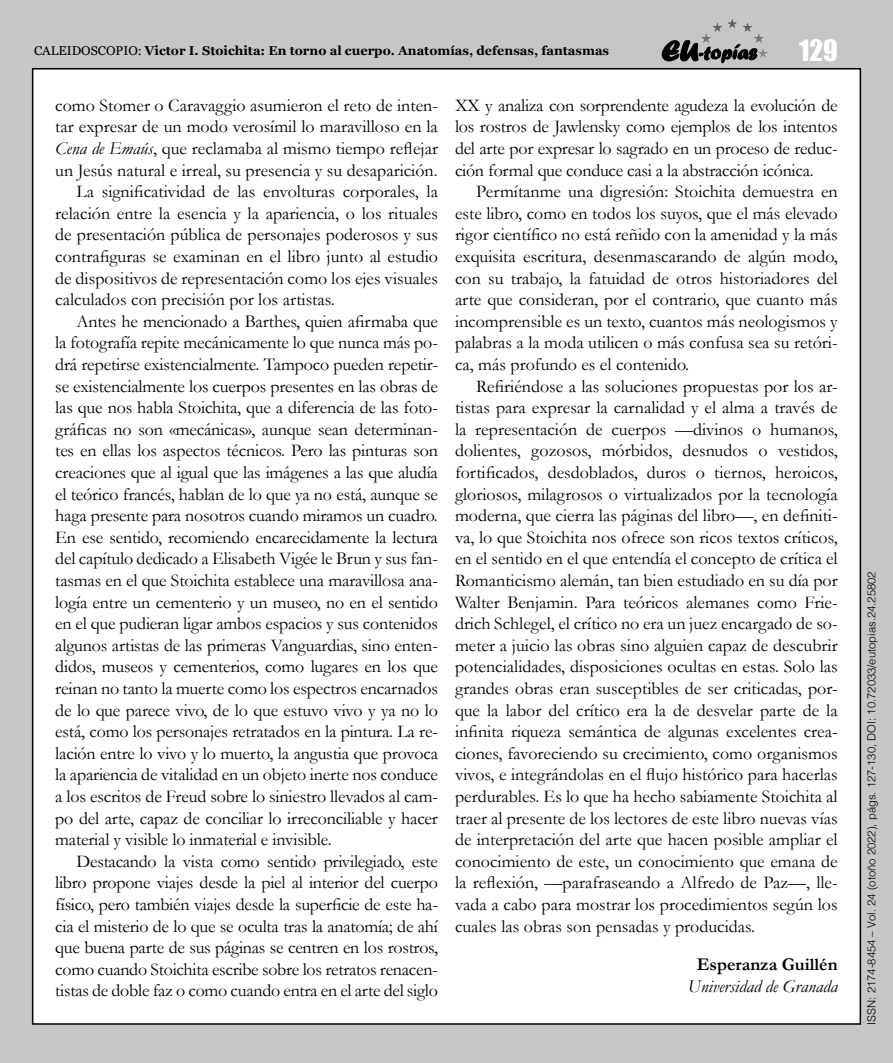
<style>
.page{position:relative;width:893px;height:1063px;background:#c6c6c6}
.page>*{position:absolute;margin:0;border:0;box-sizing:border-box;transform-origin:0 0}
.t1{font:27px "Impact";color:#fff}
.Articulo_parrafo{font:18px/21.6px "Garamond";color:#000;text-align:justify}
.Resenya_autoria_fili{font:italic 18px "Garamond";color:#000}
.Resenya_autoria{font:700 18px "Garamond";color:#000}
.t2{font:700 12.75px "Georgia";color:#000}
.t3{font:300 11.25px "Helvetica";color:#000}
.s1{font-weight:400}
.s2{font-style:italic}
</style>
<div class="page">
<div style="left:33px;top:69px;width:827px;height:955px;background:#fff"></div>
<svg style="left:662px;top:40px;width:94px;height:23px"></svg>
<hr style="left:701px;top:19px;width:67px;height:1px;background:#585857">
<hr style="left:701px;top:20px;width:67px;height:1px;background:#595958">
<hr style="left:701px;top:21px;width:67px;height:1px;background:#5a5a59">
<hr style="left:701px;top:22px;width:67px;height:1px;background:#5c5c5b">
<hr style="left:701px;top:23px;width:67px;height:1px;background:#5d5d5c">
<hr style="left:701px;top:24px;width:67px;height:1px;background:#5f5f5e">
<hr style="left:701px;top:25px;width:67px;height:1px;background:#60605f">
<hr style="left:701px;top:26px;width:67px;height:1px;background:#626261">
<hr style="left:701px;top:27px;width:67px;height:1px;background:#636362">
<hr style="left:701px;top:28px;width:67px;height:1px;background:#656464">
<hr style="left:701px;top:29px;width:67px;height:1px;background:#666565">
<hr style="left:701px;top:30px;width:67px;height:1px;background:#676766">
<hr style="left:701px;top:31px;width:67px;height:1px;background:#696868">
<hr style="left:701px;top:32px;width:67px;height:1px;background:#6a6969">
<hr style="left:701px;top:33px;width:67px;height:1px;background:#6c6b6b">
<hr style="left:701px;top:34px;width:67px;height:1px;background:#6c6c6c">
<hr style="left:701px;top:35px;width:67px;height:1px;background:#6e6e6d">
<hr style="left:701px;top:36px;width:67px;height:1px;background:#6f6f6e">
<hr style="left:701px;top:37px;width:67px;height:1px;background:#717170">
<hr style="left:701px;top:38px;width:67px;height:1px;background:#727271">
<hr style="left:701px;top:39px;width:67px;height:1px;background:#747473">
<hr style="left:701px;top:40px;width:67px;height:1px;background:#757574">
<hr style="left:701px;top:41px;width:67px;height:1px;background:#767675">
<hr style="left:701px;top:42px;width:67px;height:1px;background:#787877">
<hr style="left:701px;top:43px;width:67px;height:1px;background:#797978">
<hr style="left:701px;top:44px;width:67px;height:1px;background:#7b7b7a">
<hr style="left:701px;top:45px;width:67px;height:1px;background:#7c7c7b">
<hr style="left:701px;top:46px;width:67px;height:1px;background:#7e7d7d">
<hr style="left:701px;top:47px;width:67px;height:1px;background:#7f7e7e">
<hr style="left:701px;top:48px;width:67px;height:1px;background:#818080">
<hr style="left:701px;top:49px;width:67px;height:1px;background:#828181">
<hr style="left:701px;top:50px;width:67px;height:1px;background:#828282">
<hr style="left:701px;top:51px;width:67px;height:1px;background:#848483">
<hr style="left:701px;top:52px;width:67px;height:1px;background:#858584">
<hr style="left:701px;top:53px;width:67px;height:1px;background:#878786">
<hr style="left:701px;top:54px;width:67px;height:1px;background:#888887">
<hr style="left:701px;top:55px;width:67px;height:1px;background:#898989">
<hr style="left:701px;top:56px;width:67px;height:1px;background:#8a8a8a">
<hr style="left:701px;top:57px;width:67px;height:1px;background:#8c8c8b">
<p class="t2" style="left:34px;top:41px;width:577px"><span class="s1">CALEIDOSCOPIO:</span> Victor I. Stoichita: En torno al cuerpo. Anatomías, defensas, fantasmas</p>
<h1 class="t1" style="left:799px;top:29px;width:40px">129</h1>
<p class="Articulo_parrafo" style="left:55px;top:94px;width:384px">como Stomer o Caravaggio asumieron el reto de inten&shy;tar expresar de un modo verosímil lo maravilloso en la <span class="s2">Cena de Emaús</span>, que reclamaba al mismo tiempo reflejar un Jesús natural e irreal, su presencia y su desaparición.</p>
<p class="Articulo_parrafo" style="left:55px;top:180px;width:384px;text-indent:21px">La significatividad de las envolturas corporales, la relación entre la esencia y la apariencia, o los rituales de presentación pública de personajes poderosos y sus contrafiguras se examinan en el libro junto al estudio de dispositivos de representación como los ejes visuales calculados con precisión por los artistas.</p>
<p class="Articulo_parrafo" style="left:55px;top:310px;width:384px;text-indent:21px">Antes he mencionado a Barthes, quien afirmaba que la fotografía repite mecánicamente lo que nunca más po&shy;drá repetirse existencialmente. Tampoco pueden repetir&shy;se existencialmente los cuerpos presentes en las obras de las que nos habla Stoichita, que a diferencia de las foto&shy;gráficas no son «mecánicas», aunque sean determinan&shy;tes en ellas los aspectos técnicos. Pero las pinturas son creaciones que al igual que las imágenes a las que aludía el teórico francés, hablan de lo que ya no está, aunque se haga presente para nosotros cuando miramos un cuadro.<br>En ese sentido, recomiendo encarecidamente la lectura del capítulo dedicado a Elisabeth Vigée le Brun y sus fan&shy;tasmas en el que Stoichita establece una maravillosa ana&shy;logía entre un cementerio y un museo, no en el sentido en el que pudieran ligar ambos espacios y sus contenidos algunos artistas de las primeras Vanguardias, sino enten&shy;didos, museos y cementerios, como lugares en los que reinan no tanto la muerte como los espectros encarnados de lo que parece vivo, de lo que estuvo vivo y ya no lo está, como los personajes retratados en la pintura. La re&shy;lación entre lo vivo y lo muerto, la angustia que provoca la apariencia de vitalidad en un objeto inerte nos conduce a los escritos de Freud sobre lo siniestro llevados al cam&shy;po del arte, capaz de conciliar lo irreconciliable y hacer material y visible lo inmaterial e invisible.</p>
<p class="Articulo_parrafo" style="left:55px;top:850px;width:384px;text-indent:21px">Destacando la vista como sentido privilegiado, este libro propone viajes desde la piel al interior del cuerpo físico, pero también viajes desde la superficie de este ha&shy;cia el misterio de lo que se oculta tras la anatomía; de ahí que buena parte de sus páginas se centren en los rostros, como cuando Stoichita escribe sobre los retratos renacen&shy;tistas de doble faz o como cuando entra en el arte del siglo</p>
<p class="Articulo_parrafo" style="left:455px;top:94px;width:384px">XX y analiza con sorprendente agudeza la evolución de los rostros de Jawlensky como ejemplos de los intentos del arte por expresar lo sagrado en un proceso de reduc&shy;ción formal que conduce casi a la abstracción icónica.</p>
<p class="Articulo_parrafo" style="left:455px;top:180px;width:384px;text-indent:21px">Permítanme una digresión: Stoichita demuestra en este libro, como en todos los suyos, que el más elevado rigor científico no está reñido con la amenidad y la más exquisita escritura, desenmascarando de algún modo, con su trabajo, la fatuidad de otros historiadores del arte que consideran, por el contrario, que cuanto más incomprensible es un texto, cuantos más neologismos y palabras a la moda utilicen o más confusa sea su retóri&shy;ca, más profundo es el contenido.</p>
<p class="Articulo_parrafo" style="left:455px;top:375px;width:384px;text-indent:21px">Refiriéndose a las soluciones propuestas por los ar&shy;tistas para expresar la carnalidad y el alma a través de la representación de cuerpos —divinos o humanos, dolientes, gozosos, mórbidos, desnudos o vestidos, fortificados, desdoblados, duros o tiernos, heroicos, gloriosos, milagrosos o virtualizados por la tecnología moderna, que cierra las páginas del libro—, en definiti&shy;va, lo que Stoichita nos ofrece son ricos textos críticos, en el sentido en el que entendía el concepto de crítica el Romanticismo alemán, tan bien estudiado en su día por Walter Benjamin. Para teóricos alemanes como Frie&shy;drich Schlegel, el crítico no era un juez encargado de so&shy;meter a juicio las obras sino alguien capaz de descubrir potencialidades, disposiciones ocultas en estas. Solo las grandes obras eran susceptibles de ser criticadas, por&shy;que la labor del crítico era la de desvelar parte de la infinita riqueza semántica de algunas excelentes crea&shy;ciones, favoreciendo su crecimiento, como organismos vivos, e integrándolas en el flujo histórico para hacerlas perdurables. Es lo que ha hecho sabiamente Stoichita al traer al presente de los lectores de este libro nuevas vías de interpretación del arte que hacen posible ampliar el conocimiento de este, un conocimiento que emana de la reflexión, —parafraseando a Alfredo de Paz—, lle&shy;vada a cabo para mostrar los procedimientos según los cuales las obras son pensadas y producidas.</p>
<p class="Resenya_autoria" style="left:697px;top:952px;width:142px">Esperanza Guillén</p>
<p class="Resenya_autoria_fili" style="left:688px;top:974px;width:151px">Universidad de Granada</p>
<p class="t3" style="left:862px;top:1025px;width:455px;rotate:-90deg">ISSN: 2174-8454 – Vol. 24 (otoño 2022), págs. 127-130, DOI: 10.72033/eutopias.24.25802</p>
</div>
